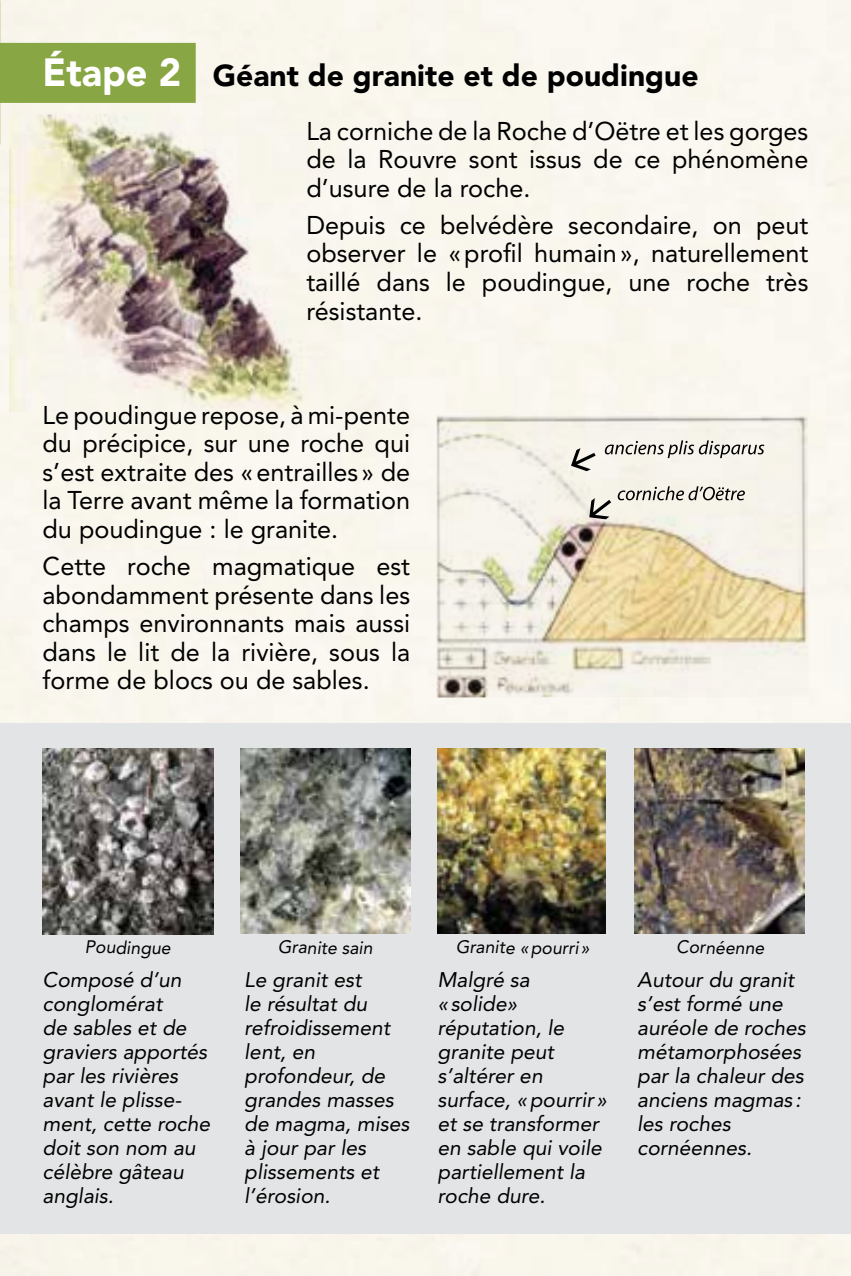
<style>
.page{position:relative;width:851px;height:1276px;background:#fff}
.page>*{position:absolute;margin:0;border:0;box-sizing:border-box;transform-origin:0 0}
.t1{font:900 30px "Avenir LT Std";color:#000}
.t2{font:25.5px/28.5px "Avenir LT Std";color:#000;text-align:justify}
.t3{font:italic 21px/24px "Avenir LT Std";color:#000}
.t4{font:italic 18px "Avenir LT Std";color:#000}
.s1{font-size:39px;color:#fff}
</style>
<div class="page">
<img style="left:9px;top:81px;width:320px;height:331px">
<div style="left:0;top:723px;width:850px;height:510px;background:#e3e4e5"></div>
<div style="left:0;top:43px;width:196px;height:60px;background:#88a643"></div>
<img style="left:240px;top:748px;width:170px;height:185px">
<img style="left:634px;top:748px;width:170px;height:185px">
<img style="left:43px;top:748px;width:170px;height:186px">
<img style="left:437px;top:748px;width:168px;height:186px">
<img style="left:436px;top:416px;width:372px;height:281px">
<svg style="left:604px;top:440px;width:160px;height:18px;background:#c3c0bb"></svg>
<svg style="left:571px;top:448px;width:24px;height:23px"></svg>
<svg style="left:617px;top:490px;width:8px;height:10px"></svg>
<svg style="left:625px;top:490px;width:9px;height:10px"></svg>
<div style="left:627px;top:492px;width:6px;height:7px;background:#f6f3e9;border-radius:50%"></div>
<svg style="left:636px;top:486px;width:108px;height:14px;background:#b4b1aa"></svg>
<svg style="left:589px;top:498px;width:22px;height:21px"></svg>
<h1 class="t1" style="left:43px;top:57px;width:657px"><span class="s1">Étape 2</span> Géant de granite et de poudingue</h1>
<p class="t2" style="left:306px;top:117px;width:503px">La corniche de la Roche d’Oëtre et les gorges de la Rouvre sont issus de ce phénomène d’usure de la roche.</p>
<p class="t2" style="left:306px;top:211px;width:503px">Depuis ce belvédère secondaire, on peut observer le «profil humain», naturellement taillé dans le poudingue, une roche très résistante.</p>
<p class="t2" style="left:43px;top:401px;width:369px">Le poudingue repose, à mi-pente du précipice, sur une roche qui s’est extraite des «entrailles» de la Terre avant même la formation du poudingue : le granite.</p>
<p class="t2" style="left:43px;top:552px;width:369px">Cette roche magmatique est abondamment présente dans les champs environnants mais aussi dans le lit de la rivière, sous la forme de blocs ou de sables.</p>
<p class="t4" style="left:85px;top:937px;width:87px">Poudingue</p>
<p class="t4" style="left:278px;top:937px;width:96px">Granite sain</p>
<p class="t4" style="left:455px;top:937px;width:135px">Granite «pourri»</p>
<p class="t4" style="left:676px;top:937px;width:89px">Cornéenne</p>
<p class="t3" style="left:43px;top:968px;width:169px">Composé d’un conglomérat<br>de sables et de graviers apportés par les rivières avant le plisse&shy;ment, cette roche doit son nom au célèbre gâteau anglais.</p>
<p class="t3" style="left:244px;top:968px;width:166px">Le granit est<br>le résultat du refroidissement lent, en profondeur, de grandes masses de magma, mises à jour par les plissements et l’érosion.</p>
<p class="t3" style="left:437px;top:968px;width:171px">Malgré sa<br>« solide» réputation, le granite peut s’altérer en surface, «pourrir » et se transformer en sable qui voile partiellement la roche dure.</p>
<p class="t3" style="left:637px;top:968px;width:170px">Autour du granit s’est formé une auréole de roches métamorphosées par la chaleur des anciens magmas : les roches cornéennes.</p>
</div>
